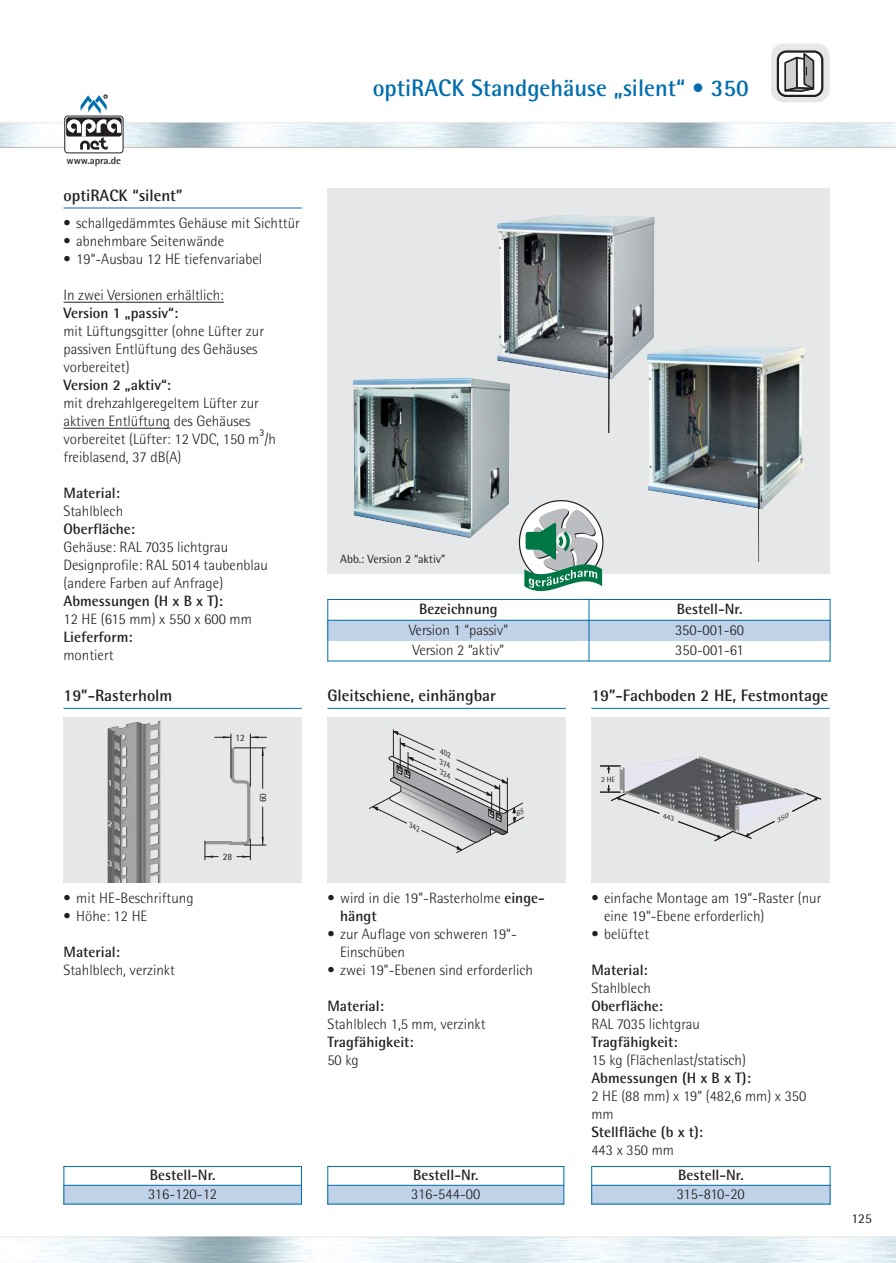
<style>
.page{position:relative;width:896px;height:1263px;background:#fff}
.page>*{position:absolute;margin:0;border:0;box-sizing:border-box;transform-origin:0 0}
.t1{font:700 24px "Agfa Rotis Semisans";color:#006dad}
.t2{font:700 16.5px "Agfa Rotis Semisans";color:#231f20}
.t3{font:300 15px/18px "Agfa Rotis Semisans";color:#231f20}
.t4{font:700 15px "Agfa Rotis Semisans";color:#231f20}
.t5{font:13.5px "Agfa Rotis Semisans";color:#231f20}
.t6{font:12px "Agfa Rotis Semisans";color:#231f20}
.t7{font:700 10.5px "Agfa Rotis Semisans";letter-spacing:-.005em;color:#231f20}
.t8{font:9.75px "Agfa Rotis Semisans";color:#231f20;scale:.95 1}
.t9{font:7.65px "Agfa Rotis Semisans";color:#231f20}
.s1{font-weight:700}
</style>
<div class="page">
<img style="left:0;top:122px;width:895px;height:26px">
<div style="left:65px;top:116px;width:58px;height:37px;background:#fff;border-radius:3px"></div>
<div style="left:64px;top:116px;width:59px;height:37px;border:1px solid #231f20;border-radius:3px"></div>
<svg style="left:66px;top:117px;width:56px;height:20px"></svg>
<svg style="left:67px;top:95px;width:54px;height:55px"></svg>
<div style="left:770px;top:44px;width:59px;height:58px;background:#e6e7e8;border-radius:13px"></div>
<svg style="left:776px;top:50px;width:47px;height:47px"></svg>
<svg style="left:776px;top:50px;width:47px;height:43px"></svg>
<hr style="left:63px;top:208px;width:239px;height:1px;background:#006dad">
<hr style="left:63px;top:302px;width:161px;height:1px;background:#231f20">
<hr style="left:63px;top:428px;width:107px;height:1px;background:#231f20">
<div style="left:327px;top:188px;width:502px;height:386px;background:#e6e7e8"></div>
<img style="left:647px;top:346px;width:157px;height:216px">
<svg style="left:519px;top:501px;width:83px;height:83px"></svg>
<svg style="left:524px;top:507px;width:77px;height:84px"></svg>
<div style="left:327px;top:620px;width:261px;height:21px;background:#c0d2e8"></div>
<div style="left:588px;top:620px;width:242px;height:21px;background:#c0d2e8"></div>
<hr style="left:327px;top:599px;width:1px;height:62px;background:#006dad">
<hr style="left:588px;top:599px;width:1px;height:62px;background:#006dad">
<hr style="left:829px;top:599px;width:1px;height:62px;background:#006dad">
<hr style="left:327px;top:599px;width:503px;height:1px;background:#006dad">
<hr style="left:327px;top:620px;width:503px;height:1px;background:#006dad">
<hr style="left:327px;top:661px;width:503px;height:1px;background:#006dad">
<hr style="left:63px;top:708px;width:239px;height:1px;background:#006dad">
<hr style="left:327px;top:708px;width:238px;height:1px;background:#006dad">
<hr style="left:591px;top:708px;width:238px;height:1px;background:#006dad">
<div style="left:63px;top:1185px;width:239px;height:19px;background:#c0d2e8"></div>
<hr style="left:63px;top:1166px;width:1px;height:38px;background:#006dad">
<hr style="left:301px;top:1166px;width:1px;height:38px;background:#006dad">
<hr style="left:63px;top:1166px;width:239px;height:1px;background:#006dad">
<hr style="left:63px;top:1185px;width:239px;height:1px;background:#006dad">
<hr style="left:63px;top:1204px;width:239px;height:1px;background:#006dad">
<div style="left:327px;top:717px;width:238px;height:166px;background:#e6e7e8"></div>
<div style="left:327px;top:1185px;width:237px;height:19px;background:#c0d2e8"></div>
<hr style="left:327px;top:1166px;width:1px;height:38px;background:#006dad">
<hr style="left:563px;top:1166px;width:1px;height:38px;background:#006dad">
<hr style="left:327px;top:1166px;width:237px;height:1px;background:#006dad">
<hr style="left:327px;top:1185px;width:237px;height:1px;background:#006dad">
<hr style="left:327px;top:1204px;width:237px;height:1px;background:#006dad">
<div style="left:591px;top:717px;width:238px;height:166px;background:#e6e7e8"></div>
<svg style="left:600px;top:766px;width:19px;height:7px"></svg>
<img style="left:619px;top:756px;width:163px;height:29px">
<div style="left:591px;top:1185px;width:239px;height:19px;background:#c0d2e8"></div>
<hr style="left:591px;top:1166px;width:1px;height:38px;background:#006dad">
<hr style="left:829px;top:1166px;width:1px;height:38px;background:#006dad">
<hr style="left:591px;top:1166px;width:239px;height:1px;background:#006dad">
<hr style="left:591px;top:1185px;width:239px;height:1px;background:#006dad">
<hr style="left:591px;top:1204px;width:239px;height:1px;background:#006dad">
<div style="left:63px;top:717px;width:239px;height:166px;background:#e6e7e8"></div>
<img style="left:107px;top:721px;width:53px;height:162px">
<hr style="left:250px;top:734px;width:1px;height:52px;background:#231f20">
<hr style="left:230px;top:734px;width:1px;height:44px;background:#231f20">
<svg style="left:214px;top:736px;width:17px;height:2px"></svg>
<svg style="left:250px;top:736px;width:16px;height:2px"></svg>
<svg style="left:204px;top:748px;width:62px;height:112px"></svg>
<img style="left:352px;top:378px;width:158px;height:160px">
<img style="left:496px;top:215px;width:158px;height:218px">
<svg style="left:369px;top:730px;width:155px;height:123px"></svg>
<svg style="left:600px;top:785px;width:221px;height:56px"></svg>
<p class="t7" style="left:66px;top:157px;width:56px">www.apra.de</p>
<p class="t2" style="left:63px;top:190px;width:120px">optiRACK “silent”</p>
<p class="t3" style="left:63px;top:216px;width:238px">• schallgedämmtes Gehäuse mit Sichttür</p>
<p class="t3" style="left:63px;top:234px;width:162px">• abnehmbare Seitenwände</p>
<p class="t3" style="left:63px;top:252px;width:200px">• 19“-Ausbau 12 HE tiefenvariabel</p>
<p class="t3" style="left:63px;top:288px;width:162px">In zwei Versionen erhältlich:</p>
<p class="t4" style="left:63px;top:308px;width:116px">Version 1 „passiv“:</p>
<p class="t3" style="left:63px;top:324px;width:202px">mit Lüftungsgitter (ohne Lüfter zur passiven Entlüftung des Gehäuses vorbereitet)</p>
<p class="t4" style="left:63px;top:380px;width:109px">Version 2 „aktiv“:</p>
<p class="t3" style="left:63px;top:396px;width:214px">mit drehzahlgeregeltem Lüfter zur aktiven Entlüftung des Gehäuses vorbereitet (Lüfter: 12 VDC, 150 m³/h freiblasend, 37 dB(A)</p>
<p class="t4" style="left:63px;top:488px;width:58px">Material:</p>
<p class="t3" style="left:63px;top:504px;width:61px">Stahlblech</p>
<p class="t4" style="left:63px;top:524px;width:73px">Oberfläche:</p>
<p class="t3" style="left:63px;top:540px;width:206px">Gehäuse: RAL 7035 lichtgrau<br>Designprofile: RAL 5014 taubenblau (andere Farben auf Anfrage)</p>
<p class="t4" style="left:63px;top:596px;width:161px">Abmessungen (H x B x T):</p>
<p class="t3" style="left:63px;top:612px;width:190px">12 HE (615 mm) x 550 x 600 mm</p>
<p class="t4" style="left:63px;top:632px;width:71px">Lieferform:</p>
<p class="t3" style="left:63px;top:648px;width:52px">montiert</p>
<p class="t2" style="left:63px;top:690px;width:110px">19”-Rasterholm</p>
<p class="t3" style="left:63px;top:891px;width:132px">• mit HE-Beschriftung</p>
<p class="t3" style="left:63px;top:909px;width:85px">• Höhe: 12 HE</p>
<p class="t4" style="left:63px;top:947px;width:58px">Material:</p>
<p class="t3" style="left:63px;top:963px;width:113px">Stahlblech, verzinkt</p>
<p class="t8" style="left:235px;top:732px;width:11px">12</p>
<p class="t8" style="left:223px;top:851px;width:11px">28</p>
<p class="t8" style="left:257px;top:802px;width:11px;rotate:-90deg">60</p>
<p class="t4" style="left:150px;top:1170px;width:67px">Bestell-Nr.</p>
<p class="t3" style="left:148px;top:1186px;width:70px">316-120-12</p>
<h1 class="t1" style="left:372px;top:79px;width:377px">optiRACK Standgehäuse „silent“ • 350</h1>
<p class="t6" style="left:340px;top:555px;width:107px">Abb.: Version 2 “aktiv”</p>
<p class="t4" style="left:419px;top:604px;width:80px">Bezeichnung</p>
<p class="t4" style="left:676px;top:604px;width:67px">Bestell-Nr.</p>
<p class="t3" style="left:408px;top:622px;width:101px">Version 1 “passiv”</p>
<p class="t3" style="left:674px;top:622px;width:70px">350-001-60</p>
<p class="t3" style="left:412px;top:642px;width:93px">Version 2 “aktiv”</p>
<p class="t3" style="left:675px;top:642px;width:70px">350-001-61</p>
<p class="t2" style="left:327px;top:690px;width:170px">Gleitschiene, einhängbar</p>
<p class="t2" style="left:591px;top:690px;width:238px">19”-Fachboden 2 HE, Festmontage</p>
<p class="t9" style="left:600px;top:775px;width:15px">2 HE</p>
<p class="t3" style="left:340px;top:891px;width:206px;text-indent:-13px">• wird in die 19”-Rasterholme <span class="s1">einge&shy;hängt</span></p>
<p class="t3" style="left:340px;top:927px;width:178px;text-indent:-13px">• zur Auflage von schweren 19“-<br>Einschüben</p>
<p class="t3" style="left:327px;top:963px;width:207px">• zwei 19”-Ebenen sind erforderlich</p>
<p class="t4" style="left:327px;top:1001px;width:58px">Material:</p>
<p class="t3" style="left:327px;top:1017px;width:159px">Stahlblech 1,5 mm, verzinkt</p>
<p class="t4" style="left:327px;top:1037px;width:88px">Tragfähigkeit:</p>
<p class="t3" style="left:327px;top:1053px;width:33px">50 kg</p>
<p class="t4" style="left:413px;top:1170px;width:67px">Bestell-Nr.</p>
<p class="t3" style="left:411px;top:1186px;width:70px">316-544-00</p>
<p class="t3" style="left:603px;top:891px;width:219px;text-indent:-13px">• einfache Montage am 19“-Raster (nur eine 19“-Ebene erforderlich)</p>
<p class="t3" style="left:591px;top:927px;width:59px">• belüftet</p>
<p class="t4" style="left:591px;top:965px;width:58px">Material:</p>
<p class="t3" style="left:591px;top:981px;width:61px">Stahlblech</p>
<p class="t4" style="left:591px;top:1001px;width:73px">Oberfläche:</p>
<p class="t3" style="left:591px;top:1017px;width:110px">RAL 7035 lichtgrau</p>
<p class="t4" style="left:591px;top:1037px;width:88px">Tragfähigkeit:</p>
<p class="t3" style="left:591px;top:1053px;width:156px">15 kg (Flächenlast/statisch)</p>
<p class="t4" style="left:591px;top:1073px;width:161px">Abmessungen (H x B x T):</p>
<p class="t3" style="left:591px;top:1089px;width:216px">2 HE (88 mm) x 19“ (482,6 mm) x 350 mm</p>
<p class="t4" style="left:591px;top:1127px;width:113px">Stellfläche (b x t):</p>
<p class="t3" style="left:591px;top:1143px;width:84px">443 x 350 mm</p>
<p class="t4" style="left:677px;top:1170px;width:67px">Bestell-Nr.</p>
<p class="t3" style="left:676px;top:1186px;width:69px">315-810-20</p>
<p class="t5" style="left:851px;top:1214px;width:22px">125</p>
</div>
